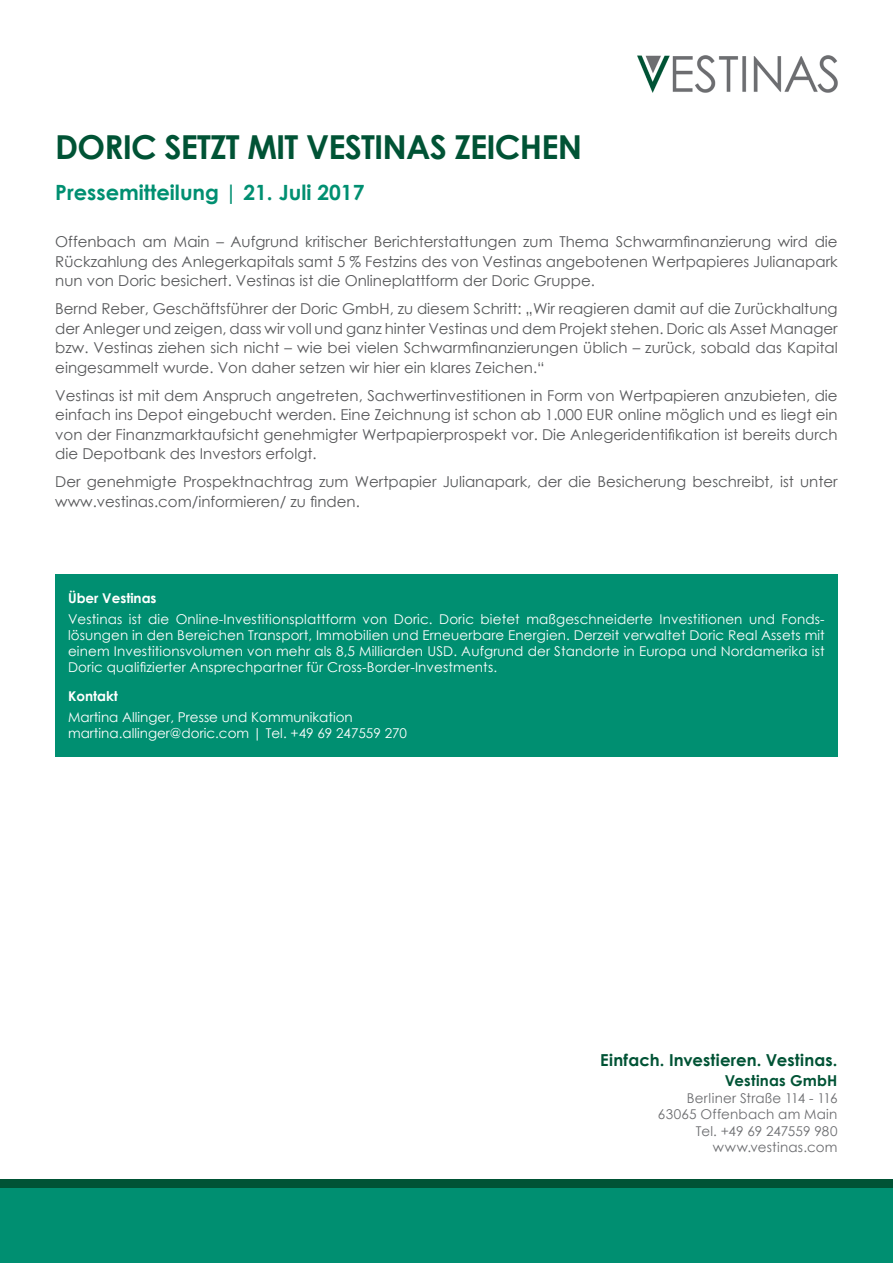
<style>
.page{position:relative;width:893px;height:1263px;background:#fff}
.page>*{position:absolute;margin:0;border:0;box-sizing:border-box;transform-origin:0 0}
.t1{font:700 33px "Century Gothic";letter-spacing:-.025em;color:#005335}
.t2{font:700 21px "Century Gothic";color:#008f71}
.t3{font:700 16.5px "Century Gothic";letter-spacing:.01em;color:#005335}
.t4{font:15px/19.5px "Century Gothic";color:#57585a;text-align:justify}
.t5{font:700 15px "Century Gothic";letter-spacing:.015em;color:#005335}
.t6{font:13.5px/16.2px "Century Gothic";color:#fff;text-align:justify}
.t7{font:13.5px/16.5px "Century Gothic";letter-spacing:.015em;color:#6c6d70;text-align:right}
.t8{font:700 13.5px "Century Gothic";color:#fff}
</style>
<div class="page">
<img style="left:637px;top:55px;width:201px;height:38px">
<div style="left:0;top:1186px;width:893px;height:77px;background:#008f71"></div>
<div style="left:0;top:1179px;width:893px;height:9px;background:#005335"></div>
<div style="left:55px;top:574px;width:782px;height:183px;background:#008f71"></div>
<h1 class="t1" style="left:55px;top:122px;width:528px">DORIC SETZT MIT VESTINAS ZEICHEN</h1>
<h2 class="t2" style="left:55px;top:176px;width:311px">Pressemitteilung | 21. Juli 2017</h2>
<p class="t4" style="left:55px;top:232px;width:784px">Offenbach am Main – Aufgrund kritischer Berichterstattungen zum Thema Schwarmfinanzierung wird die Rückzahlung des Anlegerkapitals samt 5 % Festzins des von Vestinas angebotenen Wertpapieres Julianapark nun von Doric besichert. Vestinas ist die Onlineplattform der Doric Gruppe.</p>
<p class="t4" style="left:55px;top:299px;width:784px">Bernd Reber, Geschäftsführer der Doric GmbH, zu diesem Schritt: „Wir reagieren damit auf die Zurückhaltung der Anleger und zeigen, dass wir voll und ganz hinter Vestinas und dem Projekt stehen. Doric als Asset Manager bzw. Vestinas ziehen sich nicht – wie bei vielen Schwarmfinanzierungen üblich – zurück, sobald das Kapital eingesammelt wurde. Von daher setzen wir hier ein klares Zeichen.“</p>
<p class="t4" style="left:55px;top:385px;width:784px">Vestinas ist mit dem Anspruch angetreten, Sachwertinvestitionen in Form von Wertpapieren anzubieten, die einfach ins Depot eingebucht werden. Eine Zeichnung ist schon ab 1.000 EUR online möglich und es liegt ein von der Finanzmarktaufsicht genehmigter Wertpapierprospekt vor. Die Anlegeridentifikation ist bereits durch die Depotbank des Investors erfolgt.</p>
<p class="t4" style="left:55px;top:472px;width:784px">Der genehmigte Prospektnachtrag zum Wertpapier Julianapark, der die Besicherung beschreibt, ist unter www.vestinas.com/informieren/ zu finden.</p>
<p class="t8" style="left:68px;top:588px;width:90px">Über Vestinas</p>
<p class="t6" style="left:68px;top:610px;width:758px">Vestinas ist die Online-Investitionsplattform von Doric. Doric bietet maßgeschneiderte Investitionen und Fonds&shy;lösungen in den Bereichen Transport, Immobilien und Erneuerbare Energien. Derzeit verwaltet Doric Real Assets mit einem Investitionsvolumen von mehr als 8,5 Milliarden USD. Aufgrund der Standorte in Europa und Nordamerika ist Doric qualifizierter Ansprechpartner für Cross-Border-Investments.</p>
<p class="t8" style="left:68px;top:686px;width:51px">Kontakt</p>
<p class="t6" style="left:68px;top:708px;width:341px">Martina Allinger, Presse und Kommunikation martina.allinger@doric.com | Tel. +49 69 247559 270</p>
<p class="t3" style="left:600px;top:1047px;width:239px">Einfach. Investieren. Vestinas.</p>
<p class="t5" style="left:725px;top:1069px;width:114px">Vestinas GmbH</p>
<p class="t7" style="left:658px;top:1089px;width:181px">Berliner Straße 114 - 116<br>63065 Offenbach am Main<br>Tel. +49 69 247559 980 www.vestinas.com</p>
</div>
